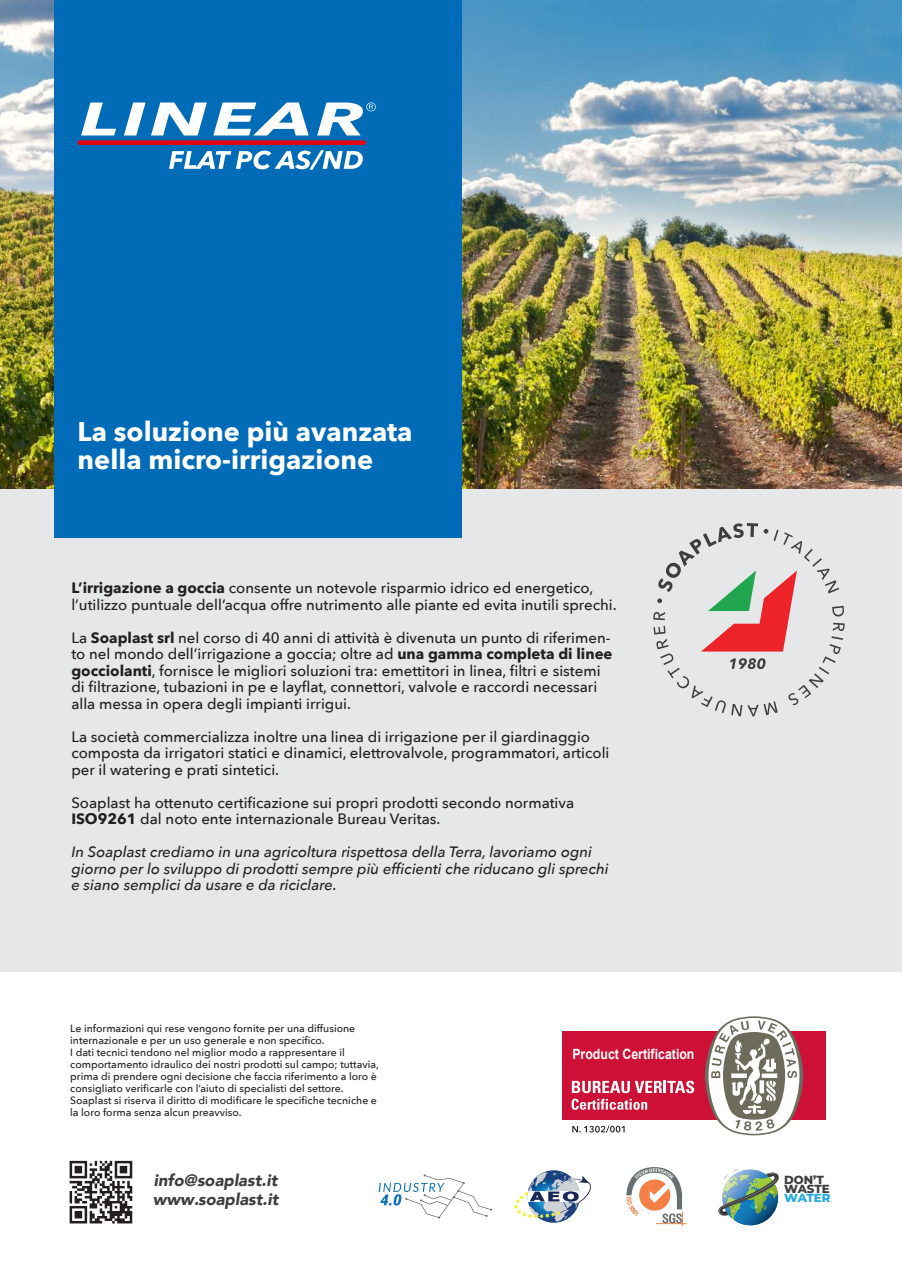
<style>
.page{position:relative;width:902px;height:1280px;background:#fff}
.page>*{position:absolute;margin:0;border:0;box-sizing:border-box;transform-origin:0 0}
.t1{font:700 27px/28.5px "Avenir Next";color:#fff}
.t2{font:italic 900 16.5px/19.8px "Avenir";color:#3e3e3f}
.t3{font:500 15px/16.5px "Avenir Next";color:#231f20}
.t4{font:italic 500 15px/16.5px "Avenir Next";color:#231f20}
.t5{font:700 14.1px "Arial";color:#fff;scale:.87 1}
.t6{font:800 11.7px/9.4px "Montserrat";color:#3e3e3f}
.t7{font:800 11.7px "Montserrat";color:#24aae1}
.t8{font:500 10.5px/12px "Avenir Next";color:#231f20}
.s1{font-weight:700}
</style>
<div class="page">
<img style="left:0;top:0;width:901px;height:489px">
<div style="left:0;top:489px;width:901px;height:483px;background:#e6e7e9"></div>
<div style="left:54px;top:0;width:407px;height:538px;background:#006cb7"></div>
<svg style="left:69px;top:1160px;width:64px;height:64px"></svg>
<svg style="left:70px;top:1161px;width:62px;height:62px"></svg>
<div style="left:561px;top:1032px;width:264px;height:88px;background:#cd1136"></div>
<svg style="left:571px;top:1081px;width:123px;height:12px"></svg>
<svg style="left:571px;top:1099px;width:76px;height:11px"></svg>
<svg style="left:704px;top:1016px;width:99px;height:119px"></svg>
<svg style="left:572px;top:1125px;width:52px;height:8px"></svg>
<svg style="left:81px;top:103px;width:35px;height:32px"></svg>
<svg style="left:124px;top:103px;width:21px;height:32px"></svg>
<svg style="left:151px;top:103px;width:56px;height:32px"></svg>
<svg style="left:213px;top:103px;width:96px;height:32px"></svg>
<div style="left:78px;top:140px;width:288px;height:5px;background:#e30512;border-radius:2px"></div>
<svg style="left:317px;top:102px;width:59px;height:33px"></svg>
<svg style="left:169px;top:150px;width:194px;height:20px"></svg>
<img style="left:718px;top:1169px;width:60px;height:56px">
<svg style="left:378px;top:1174px;width:114px;height:45px"></svg>
<hr style="left:656px;top:1223px;width:30px;height:1px;background:#f08045">
<svg style="left:626px;top:1167px;width:57px;height:59px"></svg>
<svg style="left:514px;top:1172px;width:77px;height:50px"></svg>
<svg style="left:653px;top:523px;width:191px;height:193px"></svg>
<h1 class="t1" style="left:78px;top:416px;width:336px">La soluzione più avanzata nella micro-irrigazione</h1>
<p class="t3" style="left:71px;top:579px;width:546px"><span class="s1">L’irrigazione a goccia</span> consente un notevole risparmio idrico ed energetico, l’utilizzo puntuale dell’acqua offre nutrimento alle piante ed evita inutili sprechi.</p>
<p class="t3" style="left:71px;top:629px;width:542px">La <span class="s1">Soaplast srl</span> nel corso di 40 anni di attività è divenuta un punto di riferimen&shy;to nel mondo dell’irrigazione a goccia; oltre ad <span class="s1">una gamma completa di linee gocciolanti</span>, fornisce le migliori soluzioni tra: emettitori in linea, filtri e sistemi di filtrazione, tubazioni in pe e layflat, connettori, valvole e raccordi necessari alla messa in opera degli impianti irrigui.</p>
<p class="t3" style="left:71px;top:728px;width:539px">La società commercializza inoltre una linea di irrigazione per il giardinaggio composta da irrigatori statici e dinamici, elettrovalvole, programmatori, articoli per il watering e prati sintetici.</p>
<p class="t3" style="left:71px;top:794px;width:504px">Soaplast ha ottenuto certificazione sui propri prodotti secondo normativa<br><span class="s1">ISO9261</span> dal noto ente internazionale Bureau Veritas.</p>
<p class="t4" style="left:71px;top:843px;width:539px">In Soaplast crediamo in una agricoltura rispettosa della Terra, lavoriamo ogni giorno per lo sviluppo di prodotti sempre più efficienti che riducano gli sprechi e siano semplici da usare e da riciclare.</p>
<p class="t8" style="left:70px;top:1022px;width:310px">Le informazioni qui rese vengono fornite per una diffusione internazionale e per un uso generale e non specifico.<br>I dati tecnici tendono nel miglior modo a rappresentare il comportamento idraulico dei nostri prodotti sul campo; tuttavia, prima di prendere ogni decisione che faccia riferimento a loro è consigliato verificarle con l’aiuto di specialisti del settore.<br>Soaplast si riserva il diritto di modificare le specifiche tecniche e la loro forma senza alcun preavviso.</p>
<p class="t2" style="left:153px;top:1170px;width:127px">info@soaplast.it www.soaplast.it</p>
<p class="t5" style="left:572px;top:1044px;width:142px">Product Certification</p>
<p class="t6" style="left:784px;top:1174px;width:47px">DON’T<br>WASTE</p>
<p class="t7" style="left:784px;top:1190px;width:48px">WATER</p>
</div>
